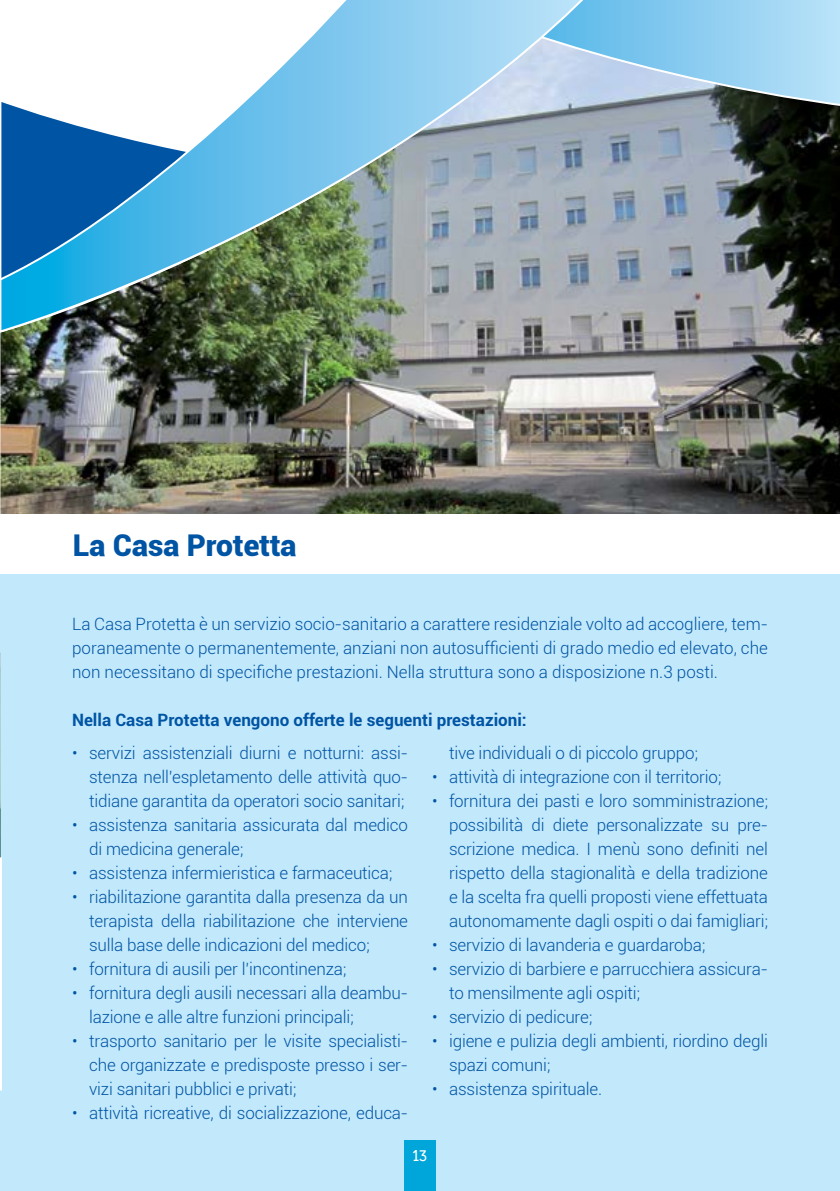
<style>
.page{position:relative;width:840px;height:1191px;background:#fff}
.page>*{position:absolute;margin:0;border:0;box-sizing:border-box;transform-origin:0 0}
.t1{font:900 30px "Roboto";color:#0054a4}
.t2{font:300 17px/24px "Roboto";letter-spacing:-.01em;color:#0054a4;text-align:justify}
.t3{font:700 17px "Roboto";color:#0054a4}
.t4{font:16px "Casper";color:#fff}
</style>
<div class="page">
<img style="left:0;top:109px;width:839px;height:405px">
<div style="left:0;top:566px;width:839px;height:625px;background:#c1e8fb"></div>
<img style="left:0;top:652px;width:1px;height:204px">
<svg style="left:0;top:856px;width:2px;height:235px"></svg>
<div style="left:404px;top:1140px;width:31px;height:51px;background:#00a5da"></div>
<svg style="left:603px;top:0;width:236px;height:109px;background:#94c3de"></svg>
<svg style="left:0;top:0;width:603px;height:333px"></svg>
<div style="left:0;top:514px;width:839px;height:60px;background:#fff"></div>
<h1 class="t1" style="left:73px;top:523px;width:225px">La Casa Protetta</h1>
<p class="t2" style="left:72px;top:611px;width:697px">La Casa Protetta è un servizio socio-sanitario a carattere residenziale volto ad accogliere, tem&shy;poraneamente o permanentemente, anziani non autosufficienti di grado medio ed elevato, che non necessitano di specifiche prestazioni. Nella struttura sono a disposizione n.3 posti.</p>
<p class="t3" style="left:72px;top:707px;width:456px">Nella Casa Protetta vengono offerte le seguenti prestazioni:</p>
<p class="t2" style="left:89px;top:740px;width:320px;text-indent:-17px">• servizi assistenziali diurni e notturni: assi&shy;stenza nell’espletamento delle attività quo&shy;tidiane garantita da operatori socio sanitari;</p>
<p class="t2" style="left:89px;top:812px;width:320px;text-indent:-17px">• assistenza sanitaria assicurata dal medico di medicina generale;</p>
<p class="t2" style="left:72px;top:860px;width:322px">• assistenza infermieristica e farmaceutica;</p>
<p class="t2" style="left:89px;top:884px;width:320px;text-indent:-17px">• riabilitazione garantita dalla presenza da un terapista della riabilitazione che interviene sulla base delle indicazioni del medico;</p>
<p class="t2" style="left:72px;top:956px;width:276px">• fornitura di ausili per l’incontinenza;</p>
<p class="t2" style="left:89px;top:980px;width:320px;text-indent:-17px">• fornitura degli ausili necessari alla deambu&shy;lazione e alle altre funzioni principali;</p>
<p class="t2" style="left:89px;top:1028px;width:320px;text-indent:-17px">• trasporto sanitario per le visite specialisti&shy;che organizzate e predisposte presso i ser&shy;vizi sanitari pubblici e privati;</p>
<p class="t2" style="left:72px;top:1100px;width:337px">• attività ricreative, di socializzazione, educa-</p>
<p class="t2" style="left:449px;top:740px;width:250px">tive individuali o di piccolo gruppo;</p>
<p class="t2" style="left:432px;top:764px;width:291px">• attività di integrazione con il territorio;</p>
<p class="t2" style="left:449px;top:788px;width:320px;text-indent:-17px">• fornitura dei pasti e loro somministrazione; possibilità di diete personalizzate su pre&shy;scrizione medica. I menù sono definiti nel rispetto della stagionalità e della tradizione e la scelta fra quelli proposti viene effettuata autonomamente dagli ospiti o dai famigliari;</p>
<p class="t2" style="left:432px;top:932px;width:275px">• servizio di lavanderia e guardaroba;</p>
<p class="t2" style="left:449px;top:956px;width:320px;text-indent:-17px">• servizio di barbiere e parrucchiera assicura&shy;to mensilmente agli ospiti;</p>
<p class="t2" style="left:432px;top:1004px;width:162px">• servizio di pedicure;</p>
<p class="t2" style="left:449px;top:1028px;width:320px;text-indent:-17px">• igiene e pulizia degli ambienti, riordino degli spazi comuni;</p>
<p class="t2" style="left:432px;top:1076px;width:172px">• assistenza spirituale.</p>
<p class="t4" style="left:412px;top:1146px;width:16px">13</p>
</div>
